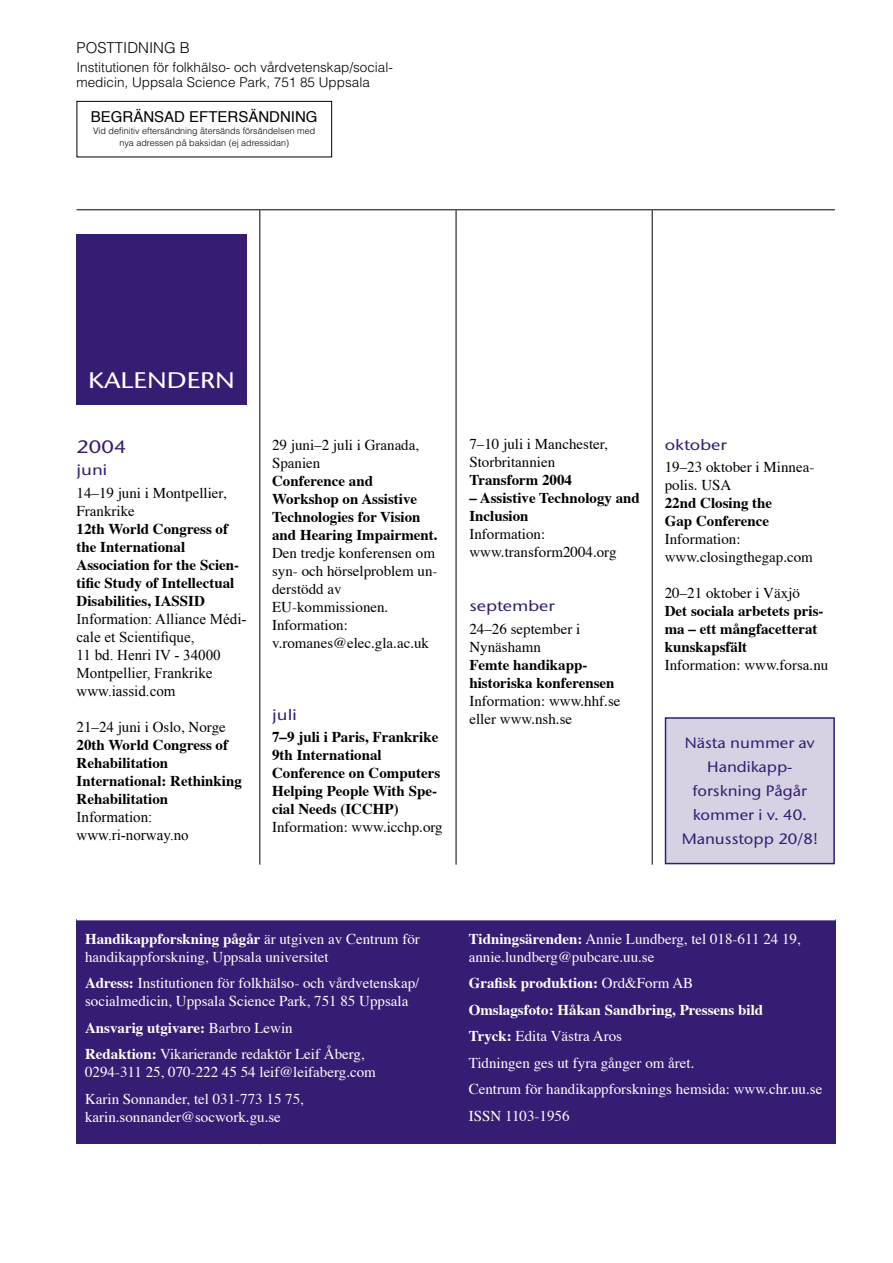
<style>
.page{position:relative;width:893px;height:1263px;background:#fff}
.page>*{position:absolute;margin:0;border:0;box-sizing:border-box;transform-origin:0 0}
.Mellan_rubrik{font:500 22.5px "Stone Sans ITC";color:#fff;scale:1.2 1}
.Mellan_rubrik-2{font:500 18px "Stone Sans ITC";color:#351d73;scale:1.2 1}
.brödtext_10_pt{font:700 15px/18px "Times";color:#000}
.brödtext_10_pt-2{font:15px/18px "Times";color:#fff}
.brödtext_10_pt-3{font:15px/18px "Times";color:#000}
.brödtext_10_pt-4{font:15px/18px "Times New Roman";color:#000}
.brödtext_10_pt-5{font:700 15px "Times";color:#fff}
.Mellan_rubrik-3{font:500 15px/24px "Stone Sans ITC";color:#351d73;text-align:center;scale:1.1 1}
.Mellan_rubrik-4{font:500 15px "Stone Sans ITC";color:#351d73;scale:1.2 1}
.Ingress{font:15px "Helvetica";color:#000}
.Ingress-2{font:300 15px "Helvetica";color:#000}
.Ingress-3{font:300 13.5px "Helvetica";color:#000}
.Ingress-4{font:300 9px "Helvetica";color:#000}
.s1{font-weight:700}
.s2{font-weight:400}
</style>
<div class="page">
<hr style="left:260px;top:75px;width:1px;height:1069px;background:#000">
<hr style="left:456px;top:75px;width:1px;height:1069px;background:#000">
<hr style="left:652px;top:74px;width:1px;height:1070px;background:#000">
<div style="left:46px;top:33px;width:804px;height:177px;background:#fff"></div>
<div style="left:77px;top:101px;width:255px;height:56px;border:1px solid #000"></div>
<div style="left:77px;top:920px;width:759px;height:224px;background:#351d73"></div>
<div style="left:76px;top:234px;width:171px;height:170px;background:#351d73"></div>
<hr style="left:77px;top:209px;width:758px;height:1px;background:#000">
<div style="left:665px;top:718px;width:169px;height:145px;background:#d7d2e3"></div>
<div style="left:665px;top:717px;width:170px;height:147px;border:2px solid #351d73"></div>
<p class="Ingress-2" style="left:77px;top:38px;width:115px">POSTTIDNING B</p>
<p class="Ingress-3" style="left:77px;top:59px;width:318px">Institutionen för folkhälso- och vårdvetenskap/social-</p>
<p class="Ingress-3" style="left:77px;top:74px;width:295px">medicin, Uppsala Science Park, 751 85 Uppsala</p>
<p class="Ingress" style="left:91px;top:106px;width:228px">BEGRÄNSAD EFTERSÄNDNING</p>
<p class="Ingress-4" style="left:93px;top:125px;width:223px">Vid definitiv eftersändning återsänds försändelsen med</p>
<p class="Ingress-4" style="left:119px;top:137px;width:171px">nya adressen på baksidan (ej adressidan)</p>
<p class="Mellan_rubrik" style="left:88px;top:366px;width:124px">KALENDERN</p>
<p class="Mellan_rubrik-2" style="left:77px;top:436px;width:43px">2004</p>
<p class="Mellan_rubrik-4" style="left:77px;top:461px;width:27px">juni</p>
<p class="brödtext_10_pt-3" style="left:77px;top:484px;width:152px">14–19 juni i Montpellier,<br>Frankrike</p>
<p class="brödtext_10_pt" style="left:77px;top:520px;width:164px">12th World Congress of the International<br>Association for the Scien&shy;tific Study of Intellectual<br>Disabilities, IASSID</p>
<p class="brödtext_10_pt-4" style="left:77px;top:609px;width:171px">Information: Alliance Médi&shy;cale et Scientifique,<br>11 bd. Henri IV - 34000<br>Montpellier, Frankrike</p>
<p class="brödtext_10_pt-4" style="left:77px;top:681px;width:101px">www.iassid.com</p>
<p class="brödtext_10_pt-3" style="left:77px;top:718px;width:151px">21–24 juni i Oslo, Norge</p>
<p class="brödtext_10_pt" style="left:77px;top:736px;width:167px">20th World Congress of<br>Rehabilitation<br>International: Rethinking<br>Rehabilitation</p>
<p class="brödtext_10_pt-4" style="left:77px;top:807px;width:77px">Information:</p>
<p class="brödtext_10_pt-4" style="left:77px;top:825px;width:114px">www.ri-norway.no</p>
<p class="brödtext_10_pt-3" style="left:272px;top:437px;width:149px">29 juni–2 juli i Granada,<br>Spanien</p>
<p class="brödtext_10_pt" style="left:272px;top:472px;width:167px">Conference and<br>Workshop on Assistive<br>Technologies for Vision and Hearing Impairment.</p>
<p class="brödtext_10_pt-3" style="left:272px;top:545px;width:167px">Den tredje konferensen om syn- och hörselproblem un&shy;derstödd av</p>
<p class="brödtext_10_pt-3" style="left:272px;top:599px;width:118px">EU-kommissionen.</p>
<p class="brödtext_10_pt-3" style="left:272px;top:617px;width:158px">Information: v.romanes@elec.gla.ac.uk</p>
<p class="Mellan_rubrik-4" style="left:272px;top:706px;width:22px">juli</p>
<p class="brödtext_10_pt" style="left:272px;top:729px;width:168px">7–9 juli i Paris, Frankrike</p>
<p class="brödtext_10_pt" style="left:272px;top:747px;width:170px">9th International<br>Conference on Computers<br>Helping People With Spe&shy;cial Needs (ICCHP)</p>
<p class="brödtext_10_pt-3" style="left:272px;top:819px;width:172px">Information: www.icchp.org</p>
<p class="brödtext_10_pt-3" style="left:469px;top:436px;width:140px">7–10 juli i Manchester,<br>Storbritannien</p>
<p class="brödtext_10_pt" style="left:469px;top:472px;width:104px">Transform 2004</p>
<p class="brödtext_10_pt" style="left:469px;top:490px;width:172px">– Assistive Technology and<br>Inclusion</p>
<p class="brödtext_10_pt-3" style="left:469px;top:526px;width:149px">Information: www.transform2004.org</p>
<p class="Mellan_rubrik-4" style="left:469px;top:597px;width:73px">september</p>
<p class="brödtext_10_pt-3" style="left:469px;top:620px;width:112px">24–26 september i<br>Nynäshamn</p>
<p class="brödtext_10_pt" style="left:469px;top:656px;width:147px">Femte handikapp&shy;historiska konferensen</p>
<p class="brödtext_10_pt-3" style="left:469px;top:692px;width:153px">Information: www.hhf.se eller www.nsh.se</p>
<p class="Mellan_rubrik-4" style="left:665px;top:435px;width:53px">oktober</p>
<p class="brödtext_10_pt-3" style="left:665px;top:459px;width:151px">19–23 oktober i Minnea&shy;polis. USA</p>
<p class="brödtext_10_pt" style="left:665px;top:495px;width:109px">22nd Closing the<br>Gap Conference</p>
<p class="brödtext_10_pt-3" style="left:665px;top:531px;width:150px">Information: www.closingthegap.com</p>
<p class="brödtext_10_pt-3" style="left:665px;top:585px;width:137px">20–21 oktober i Växjö</p>
<p class="brödtext_10_pt" style="left:665px;top:603px;width:160px">Det sociala arbetets pris&shy;ma – ett mångfacetterat kunskapsfält</p>
<p class="brödtext_10_pt-3" style="left:665px;top:657px;width:165px">Information: www.forsa.nu</p>
<p class="Mellan_rubrik-3" style="left:682px;top:731px;width:125px">Nästa nummer av<br>Handikapp&shy;forskning Pågår kommer i v. 40.<br>Manusstopp 20/8!</p>
<p class="brödtext_10_pt-2" style="left:85px;top:931px;width:336px"><span class="s1">Handikappforskning pågår</span> är utgiven av Centrum för handikappforskning, Uppsala universitet</p>
<p class="brödtext_10_pt-2" style="left:85px;top:975px;width:336px"><span class="s1">Adress:</span> Institutionen för folkhälso- och vårdvetenskap/ socialmedicin, Uppsala Science Park, 751 85 Uppsala</p>
<p class="brödtext_10_pt-5" style="left:85px;top:1018px;width:209px">Ansvarig utgivare: <span class="s2">Barbro Lewin</span></p>
<p class="brödtext_10_pt-2" style="left:85px;top:1046px;width:292px"><span class="s1">Redaktion:</span> Vikarierande redaktör Leif Åberg,<br>0294-311 25, 070-222 45 54 leif@leifaberg.com</p>
<p class="brödtext_10_pt-2" style="left:85px;top:1091px;width:220px">Karin Sonnander, tel 031-773 15 75, karin.sonnander@socwork.gu.se</p>
<p class="brödtext_10_pt-2" style="left:469px;top:931px;width:333px"><span class="s1">Tidningsärenden:</span> Annie Lundberg, tel 018-611 24 19, annie.lundberg@pubcare.uu.se</p>
<p class="brödtext_10_pt-5" style="left:469px;top:973px;width:226px">Grafisk produktion: <span class="s2">Ord&amp;Form AB</span></p>
<p class="brödtext_10_pt-5" style="left:469px;top:1000px;width:296px">Omslagsfoto: Håkan Sandbring, Pressens bild</p>
<p class="brödtext_10_pt-2" style="left:469px;top:1028px;width:155px"><span class="s1">Tryck:</span> Edita Västra Aros</p>
<p class="brödtext_10_pt-2" style="left:469px;top:1055px;width:227px">Tidningen ges ut fyra gånger om året.</p>
<p class="brödtext_10_pt-2" style="left:469px;top:1081px;width:355px">Centrum för handikappforsknings hemsida: www.chr.uu.se</p>
<p class="brödtext_10_pt-2" style="left:469px;top:1108px;width:102px">ISSN 1103-1956</p>
</div>
